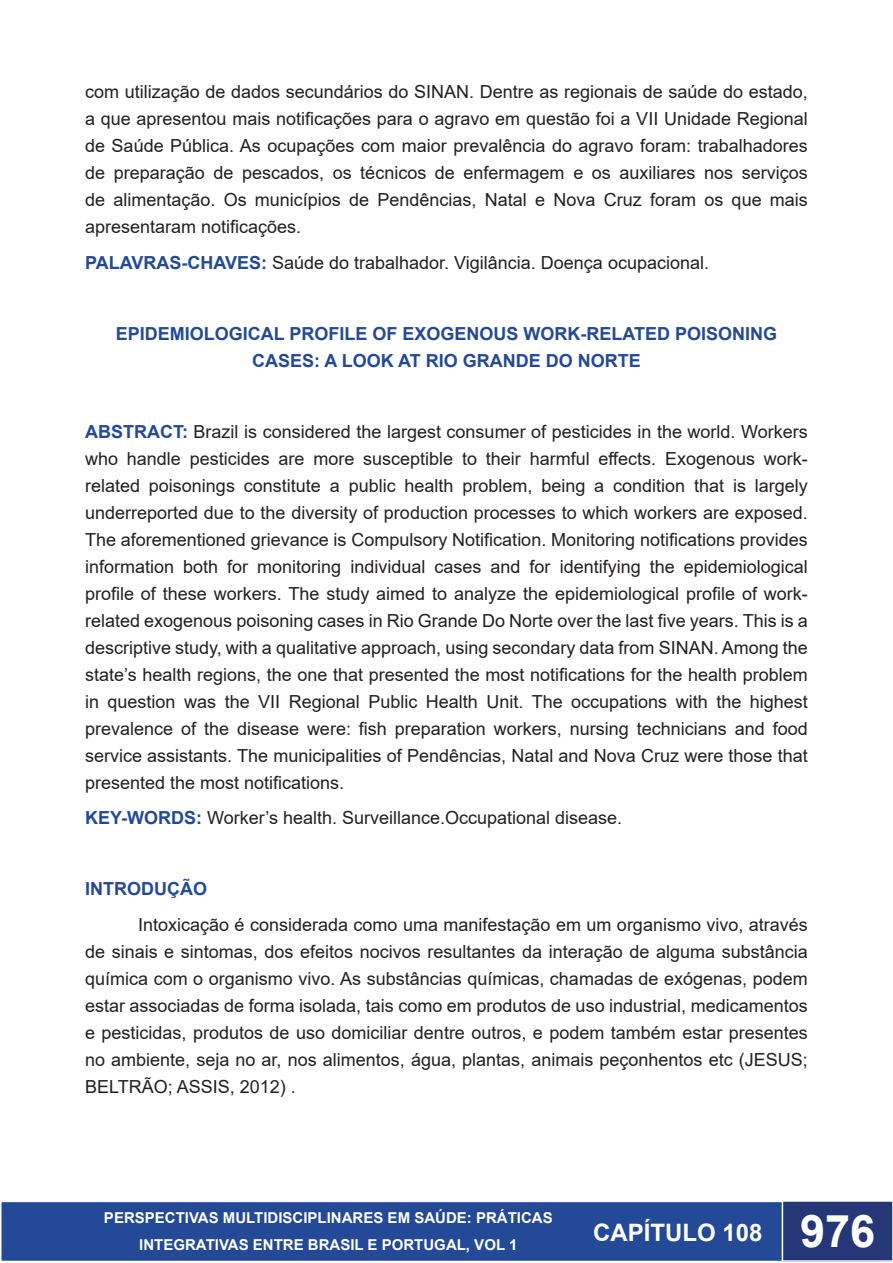
<style>
.page{position:relative;width:893px;height:1263px;background:#fff}
.page>*{position:absolute;margin:0;border:0;box-sizing:border-box;transform-origin:0 0}
.t1{font:700 24px "Arial";color:#fff}
.t2{font:18px/27px "Arial";color:#231f20;text-align:justify}
.t3{font:700 18px/27px "Arial";color:#234997;text-align:center}
.t4{font:700 15px/27px "Arial";color:#fff;text-align:center}
.s1{font-weight:700;color:#234997}
.s2{color:#202124}
.s3{font-size:45px}
</style>
<div class="page">
<div style="left:1px;top:1201px;width:782px;height:60px;background:#234997"></div>
<div style="left:0;top:1201px;width:784px;height:61px;border:2px solid #fff"></div>
<div style="left:782px;top:1201px;width:111px;height:60px;background:#253777"></div>
<div style="left:782px;top:1200px;width:111px;height:62px;border:2px solid #fff"></div>
<p class="t2" style="left:85px;top:78px;width:724px">com utilização de dados secundários do SINAN. Dentre as regionais de saúde do estado, a que apresentou mais notificações para o agravo em questão foi a VII Unidade Regional de Saúde Pública. As ocupações com maior prevalência do agravo foram: trabalhadores de preparação de pescados, os técnicos de enfermagem e os auxiliares nos serviços de alimentação. Os municípios de Pendências, Natal e Nova Cruz foram os que mais apresentaram notificações.</p>
<p class="t2" style="left:85px;top:249px;width:625px"><span class="s1">PALAVRAS-CHAVES:</span> Saúde do trabalhador. Vigilância. Doença ocupacional.</p>
<p class="t3" style="left:116px;top:320px;width:663px">EPIDEMIOLOGICAL PROFILE OF EXOGENOUS WORK-RELATED POISONING<br>CASES: A LOOK AT RIO GRANDE DO NORTE</p>
<p class="t2" style="left:85px;top:418px;width:724px"><span class="s1">ABSTRACT:</span> Brazil is considered the largest consumer of pesticides in the world. Workers who handle pesticides are more susceptible to their harmful effects. Exogenous work&shy;related poisonings constitute a public health problem, being a condition that is largely underreported due to the diversity of production processes to which workers are exposed.<br>The aforementioned grievance is Compulsory Notification. Monitoring notifications provides information both for monitoring individual cases and for identifying the epidemiological profile of these workers. The study aimed to analyze the epidemiological profile of work&shy;related exogenous poisoning cases in Rio Grande Do Norte over the last five years. This is a descriptive study, with a qualitative approach, using secondary data from SINAN. Among the state’s health regions, the one that presented the most notifications for the health problem in question was the VII Regional Public Health Unit. The occupations with the highest prevalence of the disease were: fish preparation workers, nursing technicians and food service assistants. The municipalities of Pendências, Natal and Nova Cruz were those that presented the most notifications.</p>
<p class="t2" style="left:85px;top:804px;width:539px"><span class="s1">KEY-WORDS:</span> Worker’s health. Surveillance.<span class="s2">Occupational disease.</span></p>
<p class="t3" style="left:85px;top:876px;width:123px">INTRODUÇÃO</p>
<p class="t2" style="left:85px;top:911px;width:724px;text-indent:53px">Intoxicação é considerada como uma manifestação em um organismo vivo, através de sinais e sintomas, dos efeitos nocivos resultantes da interação de alguma substância química com o organismo vivo. As substâncias químicas, chamadas de exógenas, podem estar associadas de forma isolada, tais como em produtos de uso industrial, medicamentos e pesticidas, produtos de uso domiciliar dentre outros, e podem também estar presentes no ambiente, seja no ar, nos alimentos, água, plantas, animais peçonhentos etc (JESUS; BELTRÃO; ASSIS, 2012) .</p>
<p class="t4" style="left:104px;top:1205px;width:450px">PERSPECTIVAS MULTIDISCIPLINARES EM SAÚDE: PRÁTICAS<br>INTEGRATIVAS ENTRE BRASIL E PORTUGAL, VOL 1</p>
<h1 class="t1" style="left:593px;top:1216px;width:284px">CAPÍTULO 108 <span class="s3">976</span></h1>
</div>
